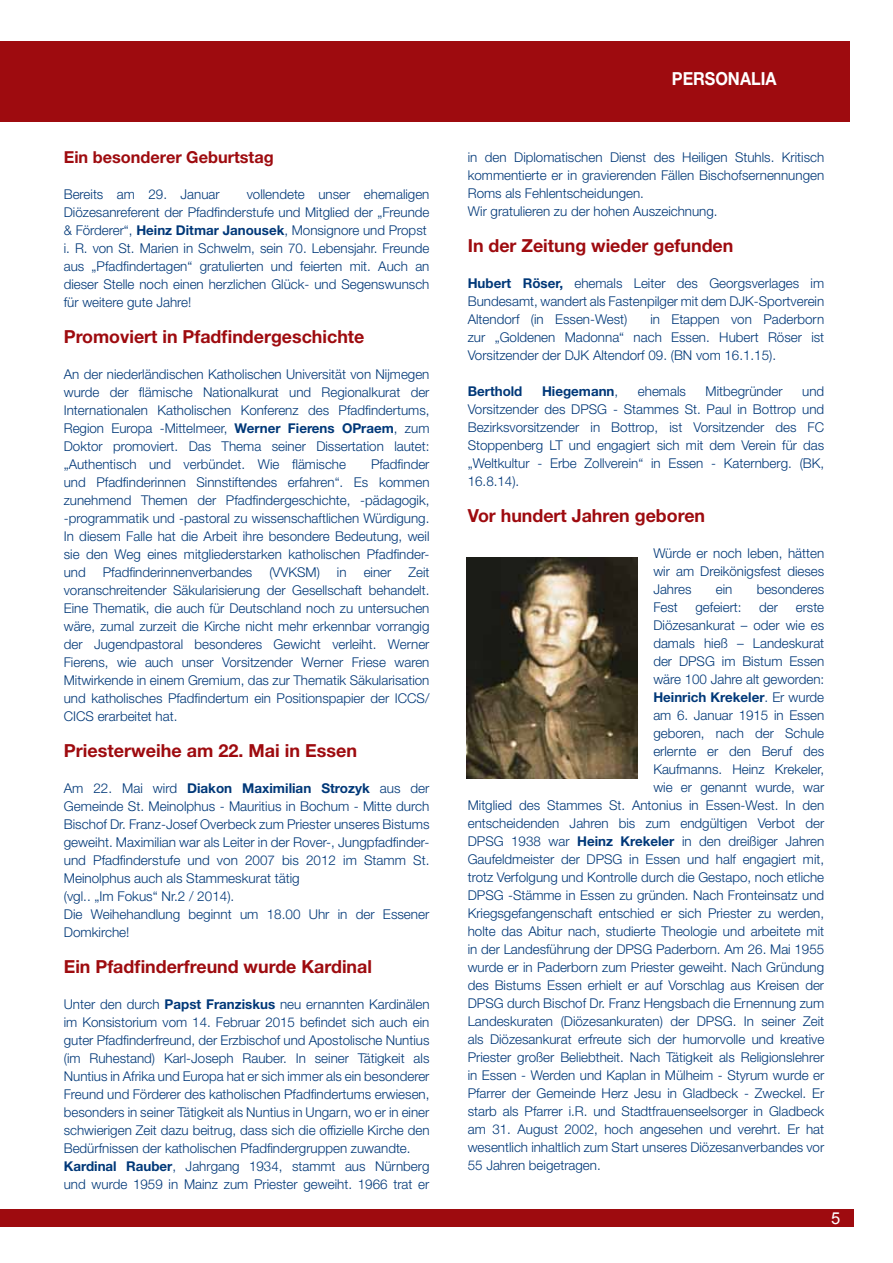
<style>
.page{position:relative;width:893px;height:1263px;background:#fff}
.page>*{position:absolute;margin:0;border:0;box-sizing:border-box;transform-origin:0 0}
.t1{font:700 18px "Helvetica Neue LT Pro";color:#9e0b0f}
.t2{font:700 18px "Helvetica Neue LT Pro";color:#fff;scale:.9 1}
.t3{font:700 16.5px "Helvetica Neue LT Pro";color:#9e0b0f}
.t4{font:16.5px "Arial";color:#fff}
.t5{font:300 13.5px/18px "Helvetica Neue LT Pro";color:#003878;text-align:justify}
.t6{font:700 13.5px "Helvetica Neue LT Pro";color:#003878}
.s1{font-weight:700}
.s2{font-weight:300}
</style>
<div class="page">
<div style="left:0;top:41px;width:850px;height:80px;background:#9e0b0f"></div>
<div style="left:0;top:1210px;width:854px;height:17px;background:#9e0b0f"></div>
<img style="left:466px;top:557px;width:172px;height:222px">
<p class="t3" style="left:64px;top:147px;width:211px">Ein besonderer Geburtstag</p>
<p class="t5" style="left:64px;top:185px;width:157px">Bereits am 29. Januar</p>
<p class="t5" style="left:64px;top:185px;width:367px;text-align:left;text-indent:183px">vollendete unser ehemaligen Diözesanreferent der Pfadfinderstufe und Mitglied der „Freunde &amp; Förderer“, <span class="s1">Heinz Ditmar Janousek</span>, Monsignore und Propst i. R. von St. Marien in Schwelm, sein 70. Lebensjahr. Freunde aus „Pfadfindertagen“ gratulierten und feierten mit. Auch an dieser Stelle noch einen herzlichen Glück- und Segenswunsch für weitere gute Jahre!</p>
<h1 class="t1" style="left:64px;top:325px;width:302px">Promoviert in Pfadfindergeschichte</h1>
<p class="t5" style="left:64px;top:365px;width:367px">An der niederländischen Katholischen Universität von Nijmegen wurde der flämische Nationalkurat und Regionalkurat der Internationalen Katholischen Konferenz des Pfadfindertums, Region Europa -Mittelmeer, <span class="s1">Werner Fierens OPraem</span>, zum Doktor promoviert. Das Thema seiner Dissertation lautet: „Authentisch und verbündet. Wie flämische</p>
<p class="t5" style="left:64px;top:455px;width:367px;text-indent:307px">Pfadfinder und Pfadfinderinnen Sinnstiftendes erfahren“. Es kommen zunehmend Themen der Pfadfindergeschichte, -pädagogik, -programmatik und -pastoral zu wissenschaftlichen Würdigung.<br>In diesem Falle hat die Arbeit ihre besondere Bedeutung, weil sie den Weg eines mitgliederstarken katholischen Pfadfinder&shy;und</p>
<p class="t5" style="left:103px;top:563px;width:151px">Pfadfinderinnenverbandes</p>
<p class="t5" style="left:269px;top:563px;width:52px">(VVKSM)</p>
<p class="t5" style="left:337px;top:563px;width:11px">in</p>
<p class="t5" style="left:364px;top:563px;width:29px">einer</p>
<p class="t5" style="left:64px;top:563px;width:367px;text-indent:345px">Zeit voranschreitender Säkularisierung der Gesellschaft behandelt.<br>Eine Thematik, die auch für Deutschland noch zu untersuchen wäre, zumal zurzeit die Kirche nicht mehr erkennbar vorrangig der Jugendpastoral besonderes Gewicht verleiht. Werner Fierens, wie auch unser Vorsitzender Werner Friese waren Mitwirkende in einem Gremium, das zur Thematik Säkularisation und katholisches Pfadfindertum ein Positionspapier der ICCS/ CICS erarbeitet hat.</p>
<h1 class="t1" style="left:64px;top:739px;width:295px">Priesterweihe am 22. Mai in Essen</h1>
<p class="t5" style="left:64px;top:779px;width:367px;text-align:left">Am 22. Mai wird <span class="s1">Diakon Maximilian Strozyk</span> aus der Gemeinde St. Meinolphus - Mauritius in Bochum - Mitte durch Bischof Dr. Franz-Josef Overbeck zum Priester unseres Bistums geweiht. Maximilian war als Leiter in der Rover-, Jungpfadfinder&shy;und Pfadfinderstufe und von 2007 bis 2012 im Stamm St.<br>Meinolphus auch als Stammeskurat tätig<br>(vgl.. „Im Fokus“ Nr.2 / 2014).<br>Die Weihehandlung beginnt um 18.00 Uhr in der Essener Domkirche!</p>
<h1 class="t1" style="left:64px;top:955px;width:310px">Ein Pfadfinderfreund wurde Kardinal</h1>
<p class="t5" style="left:64px;top:995px;width:367px;text-align:left">Unter den durch <span class="s1">Papst Franziskus</span> neu ernannten Kardinälen im Konsistorium vom 14. Februar 2015 befindet sich auch ein guter Pfadfinderfreund, der Erzbischof und Apostolische Nuntius (im Ruhestand) Karl-Joseph Rauber. In seiner Tätigkeit als Nuntius in Afrika und Europa hat er sich immer als ein besonderer Freund und Förderer des katholischen Pfadfindertums erwiesen, besonders in seiner Tätigkeit als Nuntius in Ungarn, wo er in einer schwierigen Zeit dazu beitrug, dass sich die offizielle Kirche den Bedürfnissen der katholischen Pfadfindergruppen zuwandte.<br><span class="s1">Kardinal Rauber</span>, Jahrgang 1934, stammt aus Nürnberg und wurde 1959 in Mainz zum Priester geweiht. 1966 trat er</p>
<h1 class="t2" style="left:672px;top:67px;width:26px">Persona</h1>
<h1 class="t2" style="left:751px;top:67px;width:20px">lia</h1>
<p class="t5" style="left:468px;top:148px;width:358px;text-align:left">in den Diplomatischen Dienst des Heiligen Stuhls. Kritisch kommentierte er in gravierenden Fällen Bischofsernennungen Roms als Fehlentscheidungen.<br>Wir gratulieren zu der hohen Auszeichnung.</p>
<h1 class="t1" style="left:468px;top:234px;width:267px">In der Zeitung wieder gefunden</h1>
<p class="t5" style="left:468px;top:274px;width:358px"><span class="s1">Hubert Röser,</span> ehemals Leiter des Georgsverlages im Bundesamt, wandert als Fastenpilger mit dem DJK-Sportverein Altendorf (in Essen-West)</p>
<p class="t5" style="left:468px;top:310px;width:358px;text-indent:183px">in Etappen von Paderborn zur „Goldenen Madonna“ nach Essen. Hubert Röser ist Vorsitzender der DJK Altendorf 09. (BN vom 16.1.15).</p>
<p class="t6" style="left:468px;top:382px;width:56px">Berthold</p>
<p class="t6" style="left:542px;top:382px;width:78px">Hiegemann<span class="s2">,</span></p>
<p class="t5" style="left:638px;top:382px;width:50px">ehemals</p>
<p class="t5" style="left:706px;top:382px;width:78px">Mitbegründer</p>
<p class="t5" style="left:468px;top:382px;width:358px;text-indent:334px">und Vorsitzender des DPSG - Stammes St. Paul in Bottrop und Bezirksvorsitzender in Bottrop, ist Vorsitzender des FC Stoppenberg LT und engagiert sich mit dem Verein für das „Weltkultur - Erbe Zollverein“ in Essen - Katernberg. (BK, 16.8.14).</p>
<h1 class="t1" style="left:468px;top:504px;width:239px">Vor hundert Jahren geboren</h1>
<p class="t5" style="left:653px;top:544px;width:172px">Würde er noch leben, hätten wir am Dreikönigsfest dieses Jahres</p>
<p class="t5" style="left:716px;top:580px;width:18px">ein</p>
<p class="t5" style="left:757px;top:580px;width:69px">besonderes</p>
<p class="t5" style="left:653px;top:598px;width:26px">Fest</p>
<p class="t5" style="left:695px;top:598px;width:48px">gefeiert:</p>
<p class="t5" style="left:759px;top:598px;width:20px">der</p>
<p class="t5" style="left:796px;top:598px;width:30px">erste</p>
<p class="t5" style="left:653px;top:616px;width:172px">Diözesankurat – oder wie es</p>
<p class="t5" style="left:653px;top:634px;width:172px">damals hieß – Landeskurat</p>
<p class="t5" style="left:653px;top:652px;width:172px">der DPSG im Bistum Essen</p>
<p class="t5" style="left:653px;top:670px;width:172px">wäre 100 Jahre alt geworden:</p>
<p class="t6" style="left:653px;top:688px;width:172px">Heinrich Krekeler<span class="s2">. Er wurde</span></p>
<p class="t5" style="left:653px;top:706px;width:172px">am 6. Januar 1915 in Essen</p>
<p class="t5" style="left:653px;top:724px;width:172px">geboren, nach der Schule</p>
<p class="t5" style="left:653px;top:742px;width:172px">erlernte er den Beruf des</p>
<p class="t5" style="left:653px;top:760px;width:172px">Kaufmanns. Heinz Krekeler,</p>
<p class="t5" style="left:653px;top:778px;width:172px">wie er genannt wurde, war</p>
<p class="t5" style="left:468px;top:796px;width:358px">Mitglied des Stammes St. Antonius in Essen-West. In den</p>
<p class="t5" style="left:468px;top:813px;width:358px">entscheidenden Jahren bis zum endgültigen Verbot der</p>
<p class="t5" style="left:468px;top:831px;width:358px">DPSG 1938 war <span class="s1">Heinz Krekeler</span> in den dreißiger Jahren</p>
<p class="t5" style="left:468px;top:849px;width:358px">Gaufeldmeister der DPSG in Essen und half engagiert mit,</p>
<p class="t5" style="left:468px;top:867px;width:358px">trotz Verfolgung und Kontrolle durch die Gestapo, noch etliche</p>
<p class="t5" style="left:468px;top:885px;width:358px">DPSG -Stämme in Essen zu gründen. Nach Fronteinsatz und</p>
<p class="t5" style="left:468px;top:903px;width:358px">Kriegsgefangenschaft entschied er sich Priester zu werden,</p>
<p class="t5" style="left:468px;top:921px;width:358px">holte das Abitur nach, studierte Theologie und arbeitete mit</p>
<p class="t5" style="left:468px;top:939px;width:358px">in der Landesführung der DPSG Paderborn. Am 26. Mai 1955</p>
<p class="t5" style="left:468px;top:957px;width:358px">wurde er in Paderborn zum Priester geweiht. Nach Gründung</p>
<p class="t5" style="left:468px;top:975px;width:358px">des Bistums Essen erhielt er auf Vorschlag aus Kreisen der</p>
<p class="t5" style="left:468px;top:993px;width:358px">DPSG durch Bischof Dr. Franz Hengsbach die Ernennung zum</p>
<p class="t5" style="left:468px;top:1011px;width:358px">Landeskuraten (Diözesankuraten) der DPSG. In seiner Zeit</p>
<p class="t5" style="left:468px;top:1029px;width:358px">als Diözesankurat erfreute sich der humorvolle und kreative</p>
<p class="t5" style="left:468px;top:1047px;width:358px">Priester großer Beliebtheit. Nach Tätigkeit als Religionslehrer</p>
<p class="t5" style="left:468px;top:1065px;width:358px">in Essen - Werden und Kaplan in Mülheim - Styrum wurde er</p>
<p class="t5" style="left:468px;top:1083px;width:358px">Pfarrer der Gemeinde Herz Jesu in Gladbeck - Zweckel. Er</p>
<p class="t5" style="left:468px;top:1101px;width:358px">starb als Pfarrer i.R. und Stadtfrauenseelsorger in Gladbeck</p>
<p class="t5" style="left:468px;top:1119px;width:358px">am 31. August 2002, hoch angesehen und verehrt. Er hat</p>
<p class="t5" style="left:468px;top:1137px;width:358px">wesentlich inhaltlich zum Start unseres Diözesanverbandes vor</p>
<p class="t5" style="left:468px;top:1155px;width:134px">55 Jahren beigetragen.</p>
<p class="t4" style="left:831px;top:1207px;width:11px">5</p>
</div>
